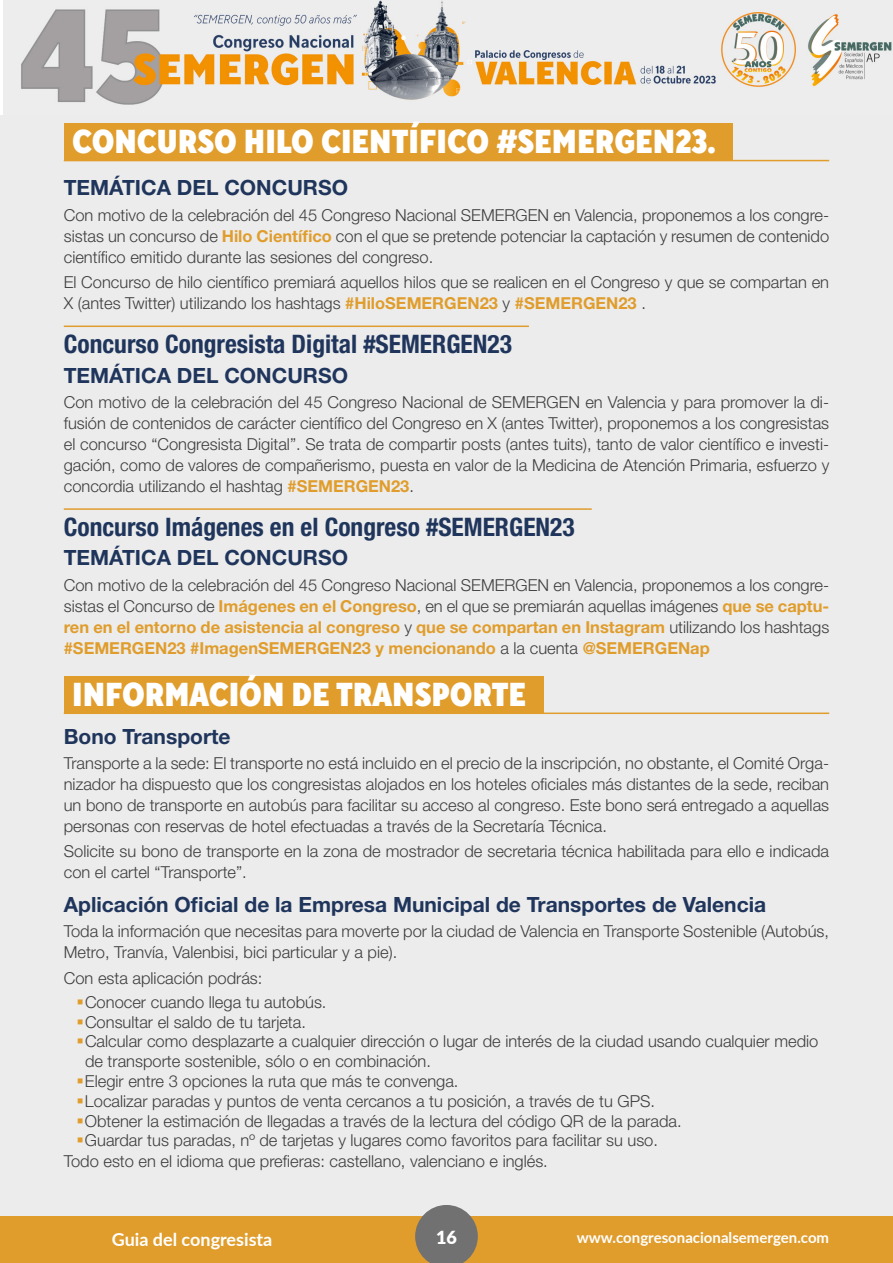
<style>
.page{position:relative;width:893px;height:1263px;background:#fff}
.page>*{position:absolute;margin:0;border:0;box-sizing:border-box;transform-origin:0 0}
.t1{font:900 33px "TT Norms Std Cond";color:#fff}
.t2{font:700 condensed 25.5px "Helvetica Neue LT Std";color:#1f355c}
.t3{font:700 21px "Helvetica Neue LT Std";color:#1f355c}
.t4{font:700 18px "Lato";color:#fff}
.t5{font:900 18px "Lato";color:#fff}
.t6{font:300 16.5px/21px "Helvetica Neue LT Std";color:#3e3e3e;text-align:justify}
.t7{font:700 15px "Lato";color:#fff}
.s1{font-weight:700;color:#e09d2c}
</style>
<div class="page">
<img style="left:3px;top:0;width:890px;height:115px">
<div style="left:0;top:115px;width:893px;height:1148px;background:#ececec"></div>
<div style="left:0;top:1216px;width:893px;height:47px;background:#e09d2c"></div>
<svg style="left:415px;top:1205px;width:63px;height:58px"></svg>
<div style="left:64px;top:123px;width:669px;height:38px;background:#e09d2c"></div>
<hr style="left:64px;top:160px;width:765px;height:1px;background:#e09d2c">
<hr style="left:64px;top:326px;width:465px;height:1px;background:#e09d2c">
<hr style="left:64px;top:508px;width:528px;height:2px;background:#e09d2c">
<div style="left:64px;top:676px;width:479px;height:37px;background:#e09d2c"></div>
<hr style="left:64px;top:712px;width:765px;height:2px;background:#e09d2c">
<h1 class="t1" style="left:72px;top:120px;width:645px">CONCURSO HILO CIENTÍFICO #SEMERGEN23.</h1>
<p class="t3" style="left:64px;top:175px;width:286px">TEMÁTICA DEL CONCURSO</p>
<p class="t6" style="left:64px;top:204px;width:767px">Con motivo de la celebración del 45 Congreso Nacional SEMERGEN en Valencia, proponemos a los congre&shy;sistas un concurso de <span class="s1">Hilo Científico</span> con el que se pretende potenciar la captación y resumen de contenido científico emitido durante las sesiones del congreso.</p>
<p class="t6" style="left:64px;top:271px;width:767px">El Concurso de hilo científico premiará aquellos hilos que se realicen en el Congreso y que se compartan en<br>X (antes Twitter) utilizando los hashtags <span class="s1">#HiloSEMERGEN23</span> y <span class="s1">#SEMERGEN23</span> .</p>
<h2 class="t2" style="left:64px;top:328px;width:450px">Concurso Congresista Digital #SEMERGEN23</h2>
<p class="t3" style="left:64px;top:362px;width:286px">TEMÁTICA DEL CONCURSO</p>
<p class="t6" style="left:64px;top:391px;width:767px">Con motivo de la celebración del 45 Congreso Nacional de SEMERGEN en Valencia y para promover la di&shy;fusión de contenidos de carácter científico del Congreso en X (antes Twitter), proponemos a los congresistas el concurso “Congresista Digital”. Se trata de compartir posts (antes tuits), tanto de valor científico e investi&shy;gación, como de valores de compañerismo, puesta en valor de la Medicina de Atención Primaria, esfuerzo y concordia utilizando el hashtag <span class="s1">#SEMERGEN23</span>.</p>
<h2 class="t2" style="left:64px;top:511px;width:512px">Concurso Imágenes en el Congreso #SEMERGEN23</h2>
<p class="t3" style="left:64px;top:545px;width:286px">TEMÁTICA DEL CONCURSO</p>
<p class="t6" style="left:64px;top:574px;width:767px">Con motivo de la celebración del 45 Congreso Nacional SEMERGEN en Valencia, proponemos a los congre&shy;sistas el Concurso de <span class="s1">Imágenes en el Congreso</span>, en el que se premiarán aquellas imágenes <span class="s1">que se captu&shy;ren en el entorno de asistencia al congreso</span> y <span class="s1">que se compartan en Instagram</span> utilizando los hashtags <span class="s1">#SEMERGEN23 #ImagenSEMERGEN23 y mencionando</span> a la cuenta <span class="s1">@SEMERGENap</span></p>
<h1 class="t1" style="left:72px;top:673px;width:455px">INFORMACIÓN DE TRANSPORTE</h1>
<p class="t3" style="left:64px;top:723px;width:168px">Bono Transporte</p>
<p class="t6" style="left:64px;top:752px;width:767px">Transporte a la sede: El transporte no está incluido en el precio de la inscripción, no obstante, el Comité Orga&shy;nizador ha dispuesto que los congresistas alojados en los hoteles oficiales más distantes de la sede, reciban un bono de transporte en autobús para facilitar su acceso al congreso. Este bono será entregado a aquellas personas con reservas de hotel efectuadas a través de la Secretaría Técnica.</p>
<p class="t6" style="left:64px;top:841px;width:767px">Solicite su bono de transporte en la zona de mostrador de secretaria técnica habilitada para ello e indicada con el cartel “Transporte”.</p>
<p class="t3" style="left:64px;top:892px;width:704px">Aplicación Oficial de la Empresa Municipal de Transportes de Valencia</p>
<p class="t6" style="left:64px;top:921px;width:767px">Toda la información que necesitas para moverte por la ciudad de Valencia en Transporte Sostenible (Autobús,<br>Metro, Tranvía, Valenbisi, bici particular y a pie).</p>
<p class="t6" style="left:85px;top:965px;width:243px;line-height:24px;text-indent:-21px">Con esta aplicación podrás:<br>Conocer cuando llega tu autobús.</p>
<p class="t6" style="left:85px;top:1011px;width:222px">Consultar el saldo de tu tarjeta.</p>
<p class="t6" style="left:85px;top:1031px;width:735px">Calcular como desplazarte a cualquier dirección o lugar de interés de la ciudad usando cualquier medio</p>
<p class="t6" style="left:85px;top:1050px;width:347px">de transporte sostenible, sólo o en combinación.</p>
<p class="t6" style="left:85px;top:1070px;width:375px">Elegir entre 3 opciones la ruta que más te convenga.</p>
<p class="t6" style="left:85px;top:1090px;width:572px">Localizar paradas y puntos de venta cercanos a tu posición, a través de tu GPS.</p>
<p class="t6" style="left:85px;top:1110px;width:598px">Obtener la estimación de llegadas a través de la lectura del código QR de la parada.</p>
<p class="t6" style="left:85px;top:1130px;width:575px">Guardar tus paradas, nº de tarjetas y lugares como favoritos para facilitar su uso.</p>
<p class="t6" style="left:64px;top:1151px;width:486px">Todo esto en el idioma que prefieras: castellano, valenciano e inglés.</p>
<p class="t4" style="left:112px;top:1226px;width:162px">Guia del congresista</p>
<p class="t5" style="left:436px;top:1223px;width:22px">16</p>
<p class="t7" style="left:577px;top:1227px;width:254px">www.congresonacionalsemergen.com</p>
</div>
